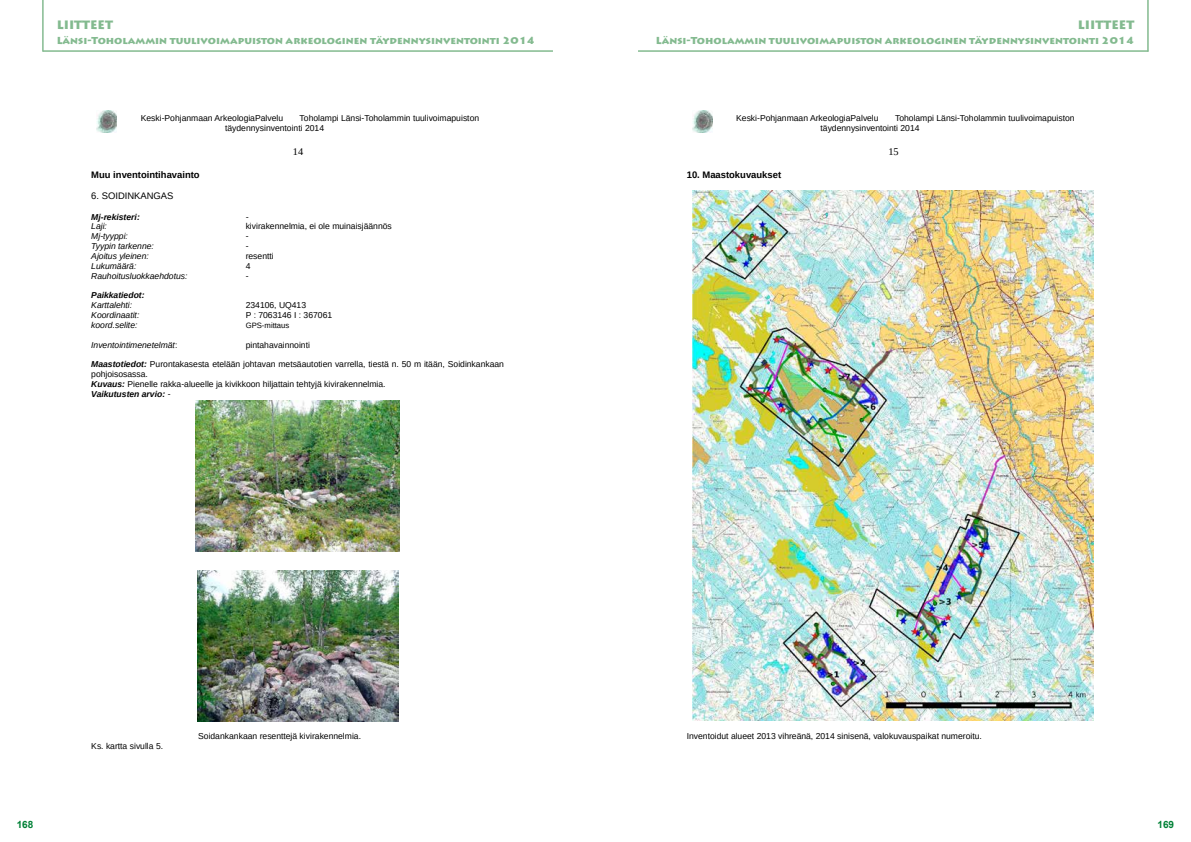
<style>
.page{position:relative;width:1191px;height:842px;background:#fff}
.page>*{position:absolute;margin:0;border:0;box-sizing:border-box;transform-origin:0 0}
.t1{font:900 12px "Lithos Pro";color:#83ba8f}
.t2{font:10.3px "Liberation Serif";color:#000}
.t3{font:900 10px "Lithos Pro";color:#83ba8f}
.t4{font:700 10px "Arial";color:#008136}
.t5{font:700 9.4px "Liberation Sans";color:#000}
.t6{font:9.4px "Liberation Sans";letter-spacing:-.005em;color:#000}
.t7{font:8.6px/9.9px "Liberation Sans";color:#000}
.t8{font:italic 8.6px "Liberation Sans";color:#000}
.t9{font:italic 700 8.6px "Liberation Sans";color:#000}
.t10{font:7.7px "Liberation Sans";color:#000}
.s1{font-style:normal}
.s2{font-weight:700;font-style:italic}
</style>
<div class="page">
<img style="left:97px;top:110px;width:20px;height:22px">
<img style="left:196px;top:400px;width:204px;height:151px">
<img style="left:197px;top:570px;width:201px;height:151px">
<img style="left:692px;top:110px;width:20px;height:22px">
<img style="left:693px;top:191px;width:400px;height:529px">
<hr style="left:43px;top:51px;width:510px;height:1px;background:#83ba8f">
<hr style="left:638px;top:51px;width:510px;height:1px;background:#83ba8f">
<hr style="left:42px;top:0;width:1px;height:52px;background:#83ba8f">
<hr style="left:1147px;top:0;width:1px;height:52px;background:#83ba8f">
<h1 class="t1" style="left:57px;top:17px;width:58px">LIITTEET</h1>
<h1 class="t1" style="left:1078px;top:17px;width:58px">LIITTEET</h1>
<p class="t3" style="left:57px;top:34px;width:480px">Länsi-Toholammin tuulivoimapuiston arkeologinen täydennysinventointi 2014</p>
<p class="t3" style="left:656px;top:34px;width:480px">Länsi-Toholammin tuulivoimapuiston arkeologinen täydennysinventointi 2014</p>
<p class="t7" style="left:141px;top:113px;width:144px">Keski-Pohjanmaan ArkeologiaPalvelu</p>
<p class="t7" style="left:225px;top:113px;width:255px;line-height:10.6px;text-indent:75px">Toholampi Länsi-Toholammin tuulivoimapuiston täydennysinventointi 2014</p>
<p class="t2" style="left:293px;top:145px;width:12px">14</p>
<p class="t7" style="left:736px;top:113px;width:144px">Keski-Pohjanmaan ArkeologiaPalvelu</p>
<p class="t7" style="left:820px;top:113px;width:255px;line-height:10.6px;text-indent:74px">Toholampi Länsi-Toholammin tuulivoimapuiston täydennysinventointi 2014</p>
<p class="t2" style="left:888px;top:145px;width:12px">15</p>
<p class="t5" style="left:91px;top:171px;width:110px">Muu inventointihavainto</p>
<p class="t6" style="left:91px;top:191px;width:84px">6. SOIDINKANGAS</p>
<p class="t9" style="left:91px;top:213px;width:50px">Mj-rekisteri:</p>
<p class="t8" style="left:246px;top:213px;width:4px">-</p>
<p class="t8" style="left:91px;top:223px;width:17px">Laji:</p>
<p class="t7" style="left:246px;top:222px;width:148px">kivirakennelmia, ei ole muinaisjäännös</p>
<p class="t8" style="left:91px;top:233px;width:38px">Mj-tyyppi:</p>
<p class="t7" style="left:246px;top:232px;width:4px">-</p>
<p class="t8" style="left:91px;top:243px;width:64px">Tyypin tarkenne:</p>
<p class="t7" style="left:246px;top:241px;width:4px">-</p>
<p class="t8" style="left:91px;top:253px;width:59px">Ajoitus yleinen:</p>
<p class="t7" style="left:246px;top:251px;width:30px">resentti</p>
<p class="t8" style="left:91px;top:263px;width:47px">Lukumäärä:</p>
<p class="t7" style="left:246px;top:261px;width:6px">4</p>
<p class="t8" style="left:91px;top:272px;width:98px">Rauhoitusluokkaehdotus:</p>
<p class="t7" style="left:246px;top:271px;width:4px">-</p>
<p class="t9" style="left:91px;top:292px;width:55px">Paikkatiedot:</p>
<p class="t8" style="left:91px;top:302px;width:42px">Karttalehti:</p>
<p class="t7" style="left:246px;top:301px;width:62px">234106, UQ413</p>
<p class="t8" style="left:91px;top:312px;width:50px">Koordinaatit:</p>
<p class="t7" style="left:246px;top:310px;width:88px">P : 7063146 I : 367061</p>
<p class="t8" style="left:91px;top:322px;width:48px">koord.selite:</p>
<p class="t10" style="left:246px;top:322px;width:45px">GPS-mittaus</p>
<p class="t8" style="left:91px;top:341px;width:88px">Inventointimenetelmät<span class="s1">:</span></p>
<p class="t7" style="left:246px;top:340px;width:66px">pintahavainnointi</p>
<p class="t7" style="left:91px;top:360px;width:414px"><span class="s2">Maastotiedot:</span> Purontakasesta etelään johtavan metsäautotien varrella, tiestä n. 50 m itään, Soidinkankaan pohjoisosassa.<br><span class="s2">Kuvaus:</span> Pienelle rakka-alueelle ja kivikkoon hiljattain tehtyjä kivirakennelmia.<br><span class="s2">Vaikutusten arvio:</span> -</p>
<p class="t5" style="left:687px;top:171px;width:96px">10. Maastokuvaukset</p>
<p class="t7" style="left:91px;top:742px;width:73px">Ks. kartta sivulla 5.</p>
<p class="t7" style="left:198px;top:732px;width:164px">Soidankankaan resenttejä kivirakennelmia.</p>
<p class="t7" style="left:687px;top:731px;width:297px">Inventoidut alueet 2013 vihreänä, 2014 sinisenä, valokuvauspaikat numeroitu.</p>
<p class="t4" style="left:17px;top:818px;width:18px">168</p>
<p class="t4" style="left:1157px;top:818px;width:18px">169</p>
</div>
